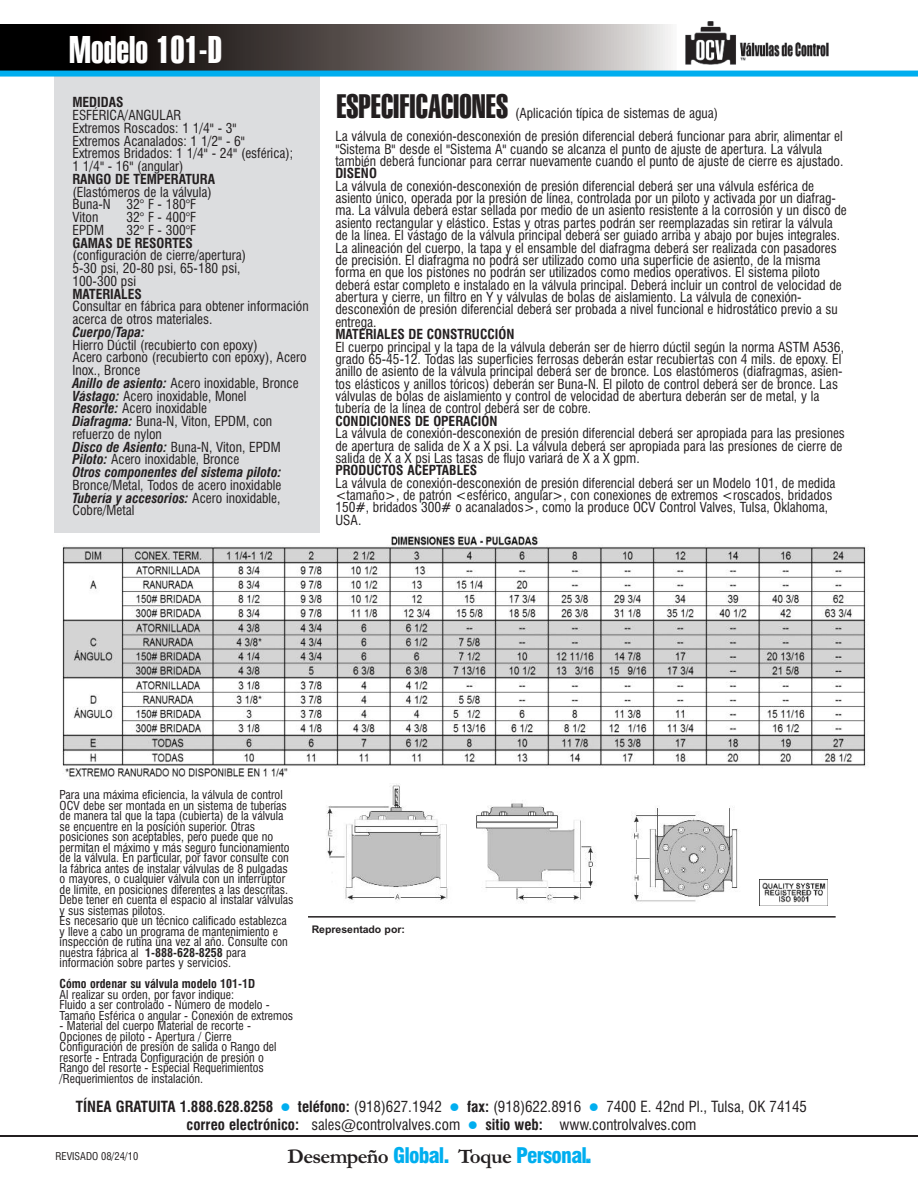
<style>
.page{position:relative;width:918px;height:1188px;background:#fff}
.page>*{position:absolute;margin:0;border:0;box-sizing:border-box;transform-origin:0 0}
.t1{font:37.5px "Swiss 911 BT Extra Compressed";color:#fff}
.t2{font:33px "Swiss 911 BT Extra Compressed";color:#231f20}
.t3{font:900 condensed 21px "Swiss 721 BT";letter-spacing:-.035em;color:#00aeef}
.t4{font:condensed 15px "Swiss 721 BT";color:#231f20}
.t5{font:700 condensed 15px "Swiss 721 BT";color:#231f20}
.t6{font:condensed 13.5px/12.5px "Swiss 721 BT";color:#231f20}
.t7{font:700 condensed 13.5px "Swiss 721 BT";color:#231f20}
.t8{font:italic 700 condensed 13.5px "Swiss 721 BT";color:#231f20}
.t9{font:condensed 12px/10.5px "Swiss 721 BT";color:#231f20}
.t10{font:700 condensed 12px "Swiss 721 BT";color:#231f20}
.t11{font:700 10.5px "Arial";color:#231f20}
.t12{font:condensed 10.5px "Swiss 721 BT";color:#231f20}
.s1{font-weight:700;font-style:italic}
.s2{font-weight:700}
.s3{font-family:"Garamond";font-weight:700;font-stretch:normal;color:#231f20}
.s4{font-family:"Impact";font-weight:400;font-stretch:normal}
</style>
<div class="page">
<div style="left:54px;top:77px;width:265px;height:456px;background:#dcdddf"></div>
<hr style="left:0;top:1135px;width:918px;height:2px;background:#231f20">
<svg style="left:0;top:25px;width:677px;height:46px;background:#5c5857"></svg>
<div style="left:0;top:71px;width:918px;height:6px;background:#00aeef"></div>
<img style="left:686px;top:21px;width:142px;height:44px">
<hr style="left:308px;top:916px;width:528px;height:2px;background:#231f20">
<img style="left:760px;top:879px;width:68px;height:27px">
<img style="left:326px;top:784px;width:412px;height:119px">
<img style="left:62px;top:534px;width:806px;height:244px">
<h1 class="t1" style="left:69px;top:28px;width:154px">Modelo 101-D</h1>
<p class="t7" style="left:72px;top:95px;width:53px">MEDIDAS</p>
<p class="t6" style="left:72px;top:109px;width:222px">ESFÉRICA/ANGULAR<br>Extremos Roscados: 1 1/4" - 3"<br>Extremos Acanalados: 1 1/2" - 6"<br>Extremos Bridados: 1 1/4" - 24" (esférica);<br>1 1/4" - 16" (angular)</p>
<p class="t7" style="left:72px;top:171px;width:144px">RANGO DE TEMPERATURA</p>
<p class="t6" style="left:72px;top:186px;width:141px">(Elastómeros de la válvula)<br>Buna-N 32° F - 180°F<br>Viton</p>
<p class="t6" style="left:126px;top:211px;width:71px">32° F - 400°F</p>
<p class="t6" style="left:72px;top:224px;width:33px">EPDM</p>
<p class="t6" style="left:126px;top:224px;width:71px">32° F - 300°F</p>
<p class="t7" style="left:72px;top:235px;width:122px">GAMAS DE RESORTES</p>
<p class="t6" style="left:72px;top:249px;width:175px">(configuración de cierre/apertura)<br>5-30 psi, 20-80 psi, 65-180 psi,<br>100-300 psi</p>
<p class="t7" style="left:72px;top:286px;width:71px">MATERIALES</p>
<p class="t6" style="left:72px;top:300px;width:238px">Consultar en fábrica para obtener información acerca de otros materiales.</p>
<p class="t8" style="left:72px;top:324px;width:74px">Cuerpo/Tapa:</p>
<p class="t6" style="left:72px;top:339px;width:236px">Hierro Dúctil (recubierto con epoxy)<br>Acero carbono (recubierto con epoxy), Acero Inox., Bronce<br><span class="s1">Anillo de asiento:</span> Acero inoxidable, Bronce <span class="s1">Vástago:</span> Acero inoxidable, Monel<br><span class="s1">Resorte:</span> Acero inoxidable<br><span class="s1">Diafragma:</span> Buna-N, Viton, EPDM, con refuerzo de nylon<br><span class="s1">Disco de Asiento:</span> Buna-N, Viton, EPDM <span class="s1">Piloto:</span> Acero inoxidable, Bronce<br><span class="s1">Otros componentes del sistema piloto:</span></p>
<p class="t6" style="left:72px;top:479px;width:210px;text-align:justify">Bronce/Metal, Todos de acero inoxidable <span class="s1">Tubería y accesorios:</span> Acero inoxidable, Cobre/Metal</p>
<h2 class="t2" style="left:336px;top:87px;width:173px">ESPECIFICACIONES</h2>
<p class="t6" style="left:515px;top:107px;width:205px">(Aplicación típica de sistemas de agua)</p>
<p class="t6" style="left:335px;top:130px;width:510px">La válvula de conexión-desconexión de presión diferencial deberá funcionar para abrir, alimentar el "Sistema B" desde el "Sistema A" cuando se alcanza el punto de ajuste de apertura. La válvula también deberá funcionar para cerrar nuevamente cuando el punto de ajuste de cierre es ajustado.</p>
<p class="t7" style="left:335px;top:166px;width:43px">DISEÑO</p>
<p class="t6" style="left:335px;top:180px;width:513px">La válvula de conexión-desconexión de presión diferencial deberá ser una válvula esférica de asiento único, operada por la presión de línea, controlada por un piloto y activada por un diafrag&shy;ma. La válvula deberá estar sellada por medio de un asiento resistente a la corrosión y un disco de asiento rectangular y elástico. Estas y otras partes podrán ser reemplazadas sin retirar la válvula de la línea. El vástago de la válvula principal deberá ser guiado arriba y abajo por bujes integrales.<br>La alineación del cuerpo, la tapa y el ensamble del diafragma deberá ser realizada con pasadores de precisión. El diafragma no podrá ser utilizado como una superficie de asiento, de la misma forma en que los pistones no podrán ser utilizados como medios operativos. El sistema piloto deberá estar completo e instalado en la válvula principal. Deberá incluir un control de velocidad de abertura y cierre, un filtro en Y y válvulas de bolas de aislamiento. La válvula de conexión&shy;desconexión de presión diferencial deberá ser probada a nivel funcional e hidrostático previo a su entrega.</p>
<p class="t7" style="left:335px;top:327px;width:181px">MATERIALES DE CONSTRUCCIÓN</p>
<p class="t6" style="left:335px;top:341px;width:510px">El cuerpo principal y la tapa de la válvula deberán ser de hierro dúctil según la norma ASTM A536, grado 65-45-12. Todas las superficies ferrosas deberán estar recubiertas con 4 mils. de epoxy. El anillo de asiento de la válvula principal deberá ser de bronce. Los elastómeros (diafragmas, asien&shy;tos elásticos y anillos tóricos) deberán ser Buna-N. El piloto de control deberá ser de bronce. Las válvulas de bolas de aislamiento y control de velocidad de abertura deberán ser de metal, y la tubería de la línea de control deberá ser de cobre.</p>
<p class="t7" style="left:335px;top:413px;width:164px">CONDICIONES DE OPERACIÓN</p>
<p class="t6" style="left:335px;top:427px;width:511px">La válvula de conexión-desconexión de presión diferencial deberá ser apropiada para las presiones de apertura de salida de X a X psi. La válvula deberá ser apropiada para las presiones de cierre de salida de X a X psi Las tasas de flujo variará de X a X gpm.</p>
<p class="t7" style="left:335px;top:463px;width:143px">PRODUCTOS ACEPTABLES</p>
<p class="t6" style="left:335px;top:477px;width:502px">La válvula de conexión-desconexión de presión diferencial deberá ser un Modelo 101, de medida &lt;tamaño&gt;, de patrón &lt;esférico, angular&gt;, con conexiones de extremos &lt;roscados, bridados 150#, bridados 300# o acanalados&gt;, como la produce OCV Control Valves, Tulsa, Oklahoma, USA.</p>
<p class="t9" style="left:60px;top:790px;width:235px">Para una máxima eficiencia, la válvula de control OCV debe ser montada en un sistema de tuberías de manera tal que la tapa (cubierta) de la válvula se encuentre en la posición superior. Otras posiciones son aceptables, pero puede que no permitan el máximo y más seguro funcionamiento de la válvula. En particular, por favor consulte con la fábrica antes de instalar válvulas de 8 pulgadas o mayores, o cualquier válvula con un interruptor de límite, en posiciones diferentes a las descritas.<br>Debe tener en cuenta el espacio al instalar válvulas y sus sistemas pilotos.<br>Es necesario que un técnico calificado establezca y lleve a cabo un programa de mantenimiento e inspección de rutina una vez al año. Consulte con nuestra fábrica al <span class="s2">1-888-628-8258</span> para información sobre partes y servicios.</p>
<p class="t10" style="left:60px;top:977px;width:197px">Cómo ordenar su válvula modelo 101-1D</p>
<p class="t9" style="left:60px;top:989px;width:235px">Al realizar su orden, por favor indique:<br>Fluido a ser controlado - Número de modelo -<br>Tamaño Esférica o angular - Conexión de extremos</p>
<p class="t9" style="left:60px;top:1021px;width:218px">- Material del cuerpo Material de recorte - Opciones de piloto - Apertura / Cierre Configuración de presión de salida o Rango del resorte - Entrada Configuración de presión o Rango del resorte - Especial Requerimientos /Requerimientos de instalación.</p>
<p class="t11" style="left:312px;top:923px;width:95px">Representado por:</p>
<p class="t5" style="left:76px;top:1098px;width:199px">TÍNEA GRATUITA 1.888.628.8258</p>
<p class="t4" style="left:298px;top:1098px;width:145px"><span class="s2">teléfono:</span> (918)627.1942</p>
<p class="t4" style="left:467px;top:1098px;width:116px"><span class="s2">fax:</span> (918)622.8916</p>
<p class="t4" style="left:606px;top:1098px;width:202px">7400 E. 42nd Pl., Tulsa, OK 74145</p>
<p class="t4" style="left:187px;top:1116px;width:275px"><span class="s2">correo electrónico:</span> sales@controlvalves.com</p>
<p class="t4" style="left:485px;top:1116px;width:213px"><span class="s2">sitio web:</span> www.controlvalves.com</p>
<p class="t12" style="left:56px;top:1151px;width:84px">REVISADO 08/24/10</p>
<h3 class="t3" style="left:288px;top:1143px;width:304px"><span class="s3">Desempeño</span> Global. <span class="s3">Toque</span> Personal<span class="s4">.</span></h3>
</div>
